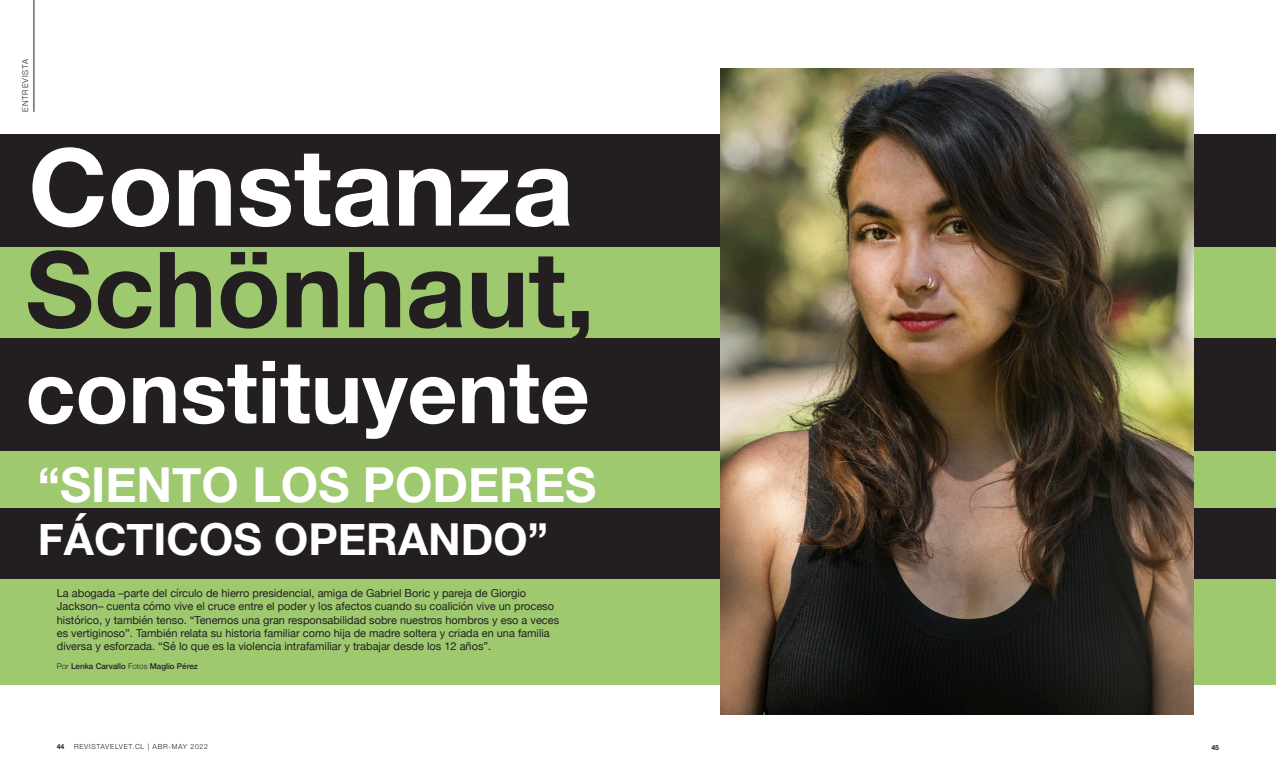
<style>
.page{position:relative;width:1276px;height:783px;background:#fff}
.page>*{position:absolute;margin:0;border:0;box-sizing:border-box;transform-origin:0 0}
.Nombre_periodista_fo{font:700 107px "Helvetica Neue";color:#fff}
.Nombre_periodista_fo-2{font:700 105.2px "Helvetica Neue";color:#231f20}
.Nombre_periodista_fo-3{font:700 87px "Helvetica Neue";color:#fff}
.Nombre_periodista_fo-4{font:700 48.1px "Helvetica Neue";color:#fff}
.Nombre_periodista_fo-5{font:700 44px "Helvetica Neue";color:#fff}
.Bajada_2{font:11px/13.2px "Helvetica Neue";color:#231f20}
.Créditos_tema{font:500 8px "Helvetica Neue";color:#231f20}
.t1{font:300 8px "Helvetica Neue";letter-spacing:.1em;color:#231f20}
.t2{font:300 7px "Helvetica Neue";letter-spacing:.1em;color:#231f20}
.t3{font:700 7px "Helvetica Neue";color:#231f20}
.s1{font-weight:300}
</style>
<div class="page">
<div style="left:0;top:578px;width:1276px;height:107px;background:#9ec96f"></div>
<div style="left:0;top:443px;width:1276px;height:92px;background:#9ec96f"></div>
<div style="left:0;top:245px;width:1276px;height:93px;background:#9ec96f"></div>
<div style="left:0;top:508px;width:1276px;height:70px;background:#231f20"></div>
<div style="left:0;top:337px;width:1276px;height:113px;background:#231f20"></div>
<div style="left:0;top:134px;width:1276px;height:112px;background:#231f20"></div>
<hr style="left:34px;top:0;width:1px;height:112px;background:#231f20">
<img style="left:721px;top:69px;width:472px;height:645px">
<p class="t1" style="left:19px;top:112px;width:54px;rotate:-90deg">ENTREVISTA</p>
<p class="Nombre_periodista_fo" style="left:28px;top:103px;width:547px">Constanza</p>
<p class="Nombre_periodista_fo-2" style="left:26px;top:207px;width:571px">Schönhaut,</p>
<p class="Nombre_periodista_fo-3" style="left:25px;top:324px;width:566px">constituyente</p>
<p class="Nombre_periodista_fo-4" style="left:38px;top:446px;width:560px">“SIENTO LOS PODERES</p>
<p class="Nombre_periodista_fo-5" style="left:38px;top:504px;width:512px">FÁCTICOS OPERANDO”</p>
<p class="Bajada_2" style="left:57px;top:587px;width:504px">La abogada –parte del círculo de hierro presidencial, amiga de Gabriel Boric y pareja de Giorgio Jackson– cuenta cómo vive el cruce entre el poder y los afectos cuando su coalición vive un proceso histórico, y también tenso. “Tenemos una gran responsabilidad sobre nuestros hombros y eso a veces es vertiginoso”. También relata su historia familiar como hija de madre soltera y criada en una familia diversa y esforzada. “Sé lo que es la violencia intrafamiliar y trabajar desde los 12 años”.</p>
<p class="Créditos_tema" style="left:57px;top:659px;width:142px"><span class="s1">Por</span> Lenka Carvallo <span class="s1">Fotos</span> Maglio Pérez</p>
<p class="t2" style="left:74px;top:740px;width:136px">REVISTAVELVET.CL | ABR-MAY 2022</p>
<p class="t3" style="left:57px;top:740px;width:9px">44</p>
<p class="t3" style="left:1211px;top:742px;width:9px">45</p>
</div>
